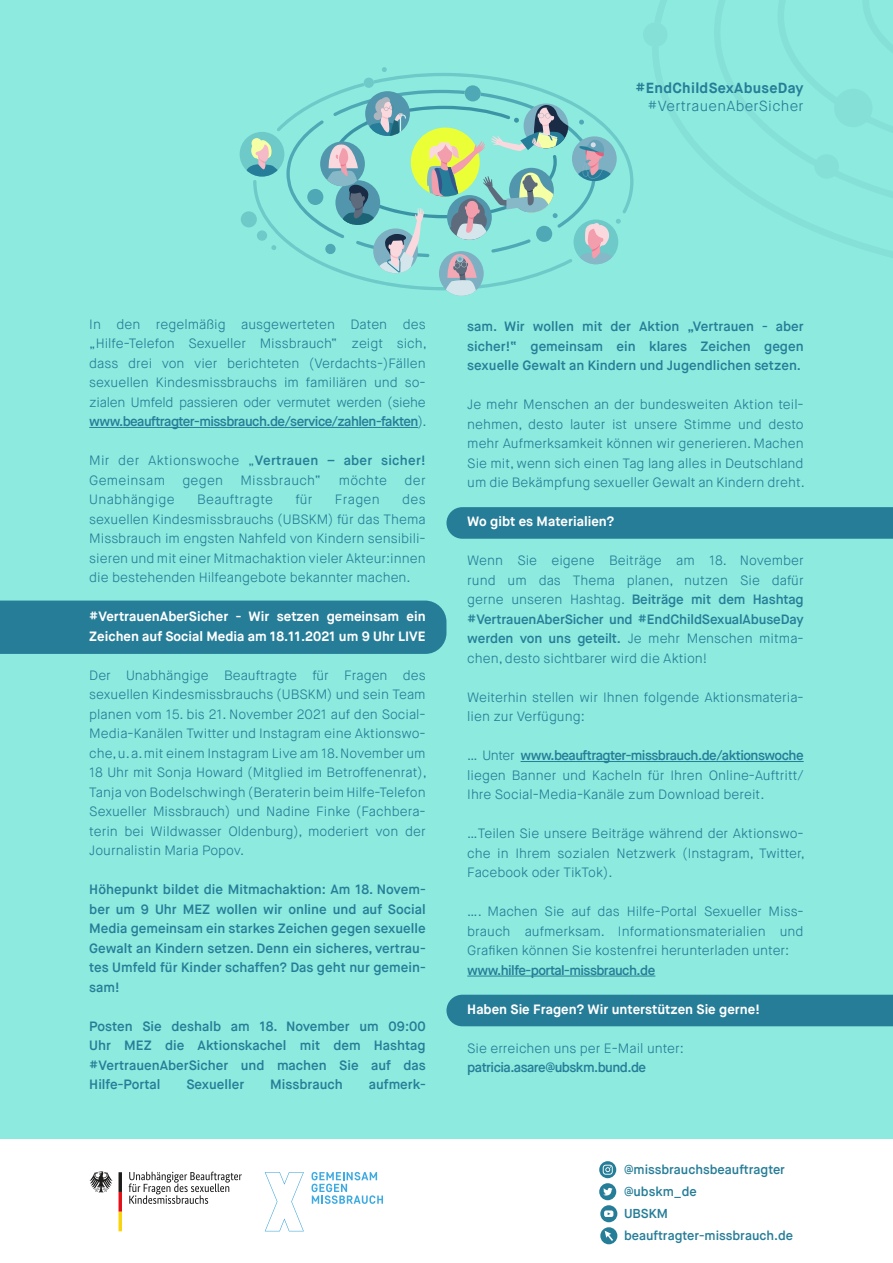
<style>
.page{position:relative;width:893px;height:1263px;background:#fff}
.page>*{position:absolute;margin:0;border:0;box-sizing:border-box;transform-origin:0 0}
.t1{font:700 14.55px "Maison Neue";letter-spacing:.02em;color:#267d98}
.t2{font:300 14.55px "Maison Neue";letter-spacing:.02em;color:#267d98}
.t3{font:300 13.5px/19.5px "Maison Neue";color:#267d98;text-align:justify}
.t4{font:600 13.5px/19.5px "Maison Neue";color:#267d98;text-align:justify}
.t5{font:700 13.5px/19.5px "Maison Neue";color:#fff}
.t6{font:300 13.5px/19.5px "Maison Neue";letter-spacing:.02em;color:#267d98}
.t7{font:600 13.5px "Maison Neue";letter-spacing:-.04em;color:#267d98}
.t8{font:600 12.9px/22px "Maison Neue";color:#267d98}
.s1{font-weight:600}
</style>
<div class="page">
<div style="left:0;top:0;width:893px;height:1140px;background:#8ceade"></div>
<svg style="left:129px;top:1171px;width:113px;height:33px"></svg>
<svg style="left:90px;top:1171px;width:23px;height:22px"></svg>
<svg style="left:119px;top:1172px;width:3px;height:59px"></svg>
<svg style="left:312px;top:1172px;width:71px;height:32px"></svg>
<svg style="left:265px;top:1172px;width:39px;height:59px"></svg>
<svg style="left:599px;top:1161px;width:17px;height:17px"></svg>
<svg style="left:603px;top:1165px;width:10px;height:10px"></svg>
<div style="left:599px;top:1183px;width:17px;height:17px;background:#267d98;border-radius:50%"></div>
<svg style="left:603px;top:1188px;width:9px;height:8px"></svg>
<div style="left:600px;top:1205px;width:17px;height:17px;background:#267d98;border-radius:50%"></div>
<svg style="left:604px;top:1210px;width:9px;height:7px"></svg>
<div style="left:600px;top:1227px;width:17px;height:17px;background:#267d98;border-radius:50%"></div>
<svg style="left:605px;top:1231px;width:8px;height:10px"></svg>
<svg style="left:446px;top:507px;width:447px;height:32px"></svg>
<div style="left:446px;top:995px;width:447px;height:31px;background:#267d98"></div>
<hr style="left:521px;top:761px;width:283px;height:1px;background:#267d98">
<hr style="left:467px;top:976px;width:188px;height:1px;background:#267d98">
<div style="left:0;top:601px;width:446px;height:53px;background:#267d98"></div>
<hr style="left:89px;top:427px;width:329px;height:1px;background:#267d98">
<svg style="left:368px;top:73px;width:265px;height:140px"></svg>
<div style="left:240px;top:132px;width:44px;height:45px;background:#6ec9c9;border-radius:50%"></div>
<div style="left:241px;top:211px;width:16px;height:16px;background:#6ec9c9;border-radius:50%"></div>
<svg style="left:382px;top:67px;width:5px;height:5px"></svg>
<svg style="left:244px;top:78px;width:377px;height:218px"></svg>
<div style="left:643px;top:22px;width:25px;height:25px;background:#82ded6;border-radius:50%"></div>
<div style="left:814px;top:154px;width:25px;height:25px;background:#82ded6;border-radius:50%"></div>
<div style="left:834px;top:89px;width:38px;height:38px;background:#82ded6;border-radius:50%"></div>
<p class="t1" style="left:635px;top:79px;width:170px">#EndChildSexAbuseDay</p>
<p class="t2" style="left:647px;top:97px;width:158px">#VertrauenAberSicher</p>
<p class="t3" style="left:89px;top:315px;width:339px">In den regelmäßig ausgewerteten Daten des „Hilfe-Telefon Sexueller Missbrauch“ zeigt sich, dass drei von vier berichteten (Verdachts-)Fällen sexuellen Kindesmissbrauchs im familiären und so&shy;zialen Umfeld passieren oder vermutet werden (siehe <span class="s1">www.beauftragter-missbrauch.de/service/zahlen-fakten</span>).</p>
<p class="t6" style="left:89px;top:451px;width:338px">Mir der Aktionswoche „<span class="s1">Vertrauen – aber sicher!<br></span>Gemeinsam</p>
<p class="t3" style="left:182px;top:471px;width:42px">gegen</p>
<p class="t6" style="left:240px;top:471px;width:82px">Missbrauch“</p>
<p class="t3" style="left:339px;top:471px;width:50px">möchte</p>
<p class="t3" style="left:404px;top:471px;width:23px">der</p>
<p class="t3" style="left:89px;top:490px;width:338px;text-indent:313px">des sexuellen Kindesmissbrauchs (UBSKM) für das Thema Missbrauch im engsten Nahfeld von Kindern sensibili&shy;sieren und mit einer Mitmachaktion vieler Akteur:innen die bestehenden Hilfeangebote bekannter machen.</p>
<p class="t5" style="left:89px;top:607px;width:338px">#VertrauenAberSicher - Wir setzen gemeinsam ein<br>Zeichen auf Social Media am 18.11.2021 um 9 Uhr LIVE</p>
<p class="t3" style="left:89px;top:666px;width:339px">Der Unabhängige Beauftragte für Fragen des sexuellen Kindesmissbrauchs (UBSKM) und sein Team planen vom 15. bis 21. November 2021 auf den Social-Media-Kanälen Twitter und Instagram eine Aktionswo&shy;che, u. a. mit einem Instagram Live am 18. November um 18 Uhr mit Sonja Howard (Mitglied im Betroffenenrat), Tanja von Bodelschwingh (Beraterin beim Hilfe-Telefon Sexueller Missbrauch) und Nadine Finke (Fachbera&shy;terin bei Wildwasser Oldenburg), moderiert von der Journalistin Maria Popov.</p>
<p class="t4" style="left:89px;top:880px;width:338px">Höhepunkt bildet die Mitmachaktion: Am 18. Novem&shy;ber um 9 Uhr MEZ wollen wir online und auf Social Media gemeinsam ein starkes Zeichen gegen sexuelle Gewalt an Kindern setzen. Denn ein sicheres, vertrau&shy;tes Umfeld für Kinder schaffen? Das geht nur gemein&shy;sam!</p>
<p class="t4" style="left:89px;top:1016px;width:338px">Posten Sie deshalb am 18. November um 09:00<br>Uhr MEZ die Aktionskachel mit dem Hashtag #VertrauenAberSicher und machen Sie auf das Hilfe-Portal</p>
<p class="t6" style="left:89px;top:490px;width:87px">Unabhängige</p>
<p class="t6" style="left:197px;top:490px;width:77px">Beauftragte</p>
<p class="t3" style="left:295px;top:490px;width:19px">für</p>
<p class="t3" style="left:335px;top:490px;width:46px">Fragen</p>
<p class="t4" style="left:186px;top:1075px;width:59px">Sexueller</p>
<p class="t4" style="left:270px;top:1075px;width:74px">Missbrauch</p>
<p class="t4" style="left:369px;top:1075px;width:58px">aufmerk-</p>
<p class="t4" style="left:467px;top:317px;width:338px">sam. Wir wollen mit der Aktion „Vertrauen - aber sicher!“ gemeinsam ein klares Zeichen gegen sexuelle Gewalt an Kindern und Jugendlichen setzen.</p>
<p class="t3" style="left:467px;top:395px;width:339px">Je mehr Menschen an der bundesweiten Aktion teil&shy;nehmen, desto lauter ist unsere Stimme und desto mehr Aufmerksamkeit können wir generieren. Machen Sie mit, wenn sich einen Tag lang alles in Deutschland um die Bekämpfung sexueller Gewalt an Kindern dreht.</p>
<p class="t5" style="left:467px;top:512px;width:148px">Wo gibt es Materialien?</p>
<p class="t3" style="left:467px;top:551px;width:338px">Wenn Sie eigene Beiträge am 18. November rund um das Thema planen, nutzen Sie dafür gerne unseren Hashtag. <span class="s1">Beiträge mit dem Hashtag #VertrauenAberSicher und #EndChildSexualAbuseDay werden von uns geteilt.</span> Je mehr Menschen mitma&shy;chen, desto sichtbarer wird die Aktion!</p>
<p class="t3" style="left:467px;top:688px;width:338px">Weiterhin stellen wir Ihnen folgende Aktionsmateria&shy;lien zur Verfügung:</p>
<p class="t3" style="left:467px;top:746px;width:338px">… Unter <span class="s1">www.beauftragter-missbrauch.de/aktionswoche </span>liegen Banner und Kacheln für Ihren Online-Auftritt/ Ihre Social-Media-Kanäle zum Download bereit.</p>
<p class="t3" style="left:467px;top:824px;width:339px">…Teilen Sie unsere Beiträge während der Aktionswo&shy;che in Ihrem sozialen Netzwerk (Instagram, Twitter, Facebook oder TikTok).</p>
<p class="t3" style="left:467px;top:902px;width:338px">…. Machen Sie auf das Hilfe-Portal Sexueller Miss&shy;brauch aufmerksam. Informationsmaterialien und Grafiken können Sie kostenfrei herunterladen unter:</p>
<p class="t7" style="left:467px;top:962px;width:190px">www.hilfe-portal-missbrauch.de</p>
<p class="t5" style="left:467px;top:999px;width:294px">Haben Sie Fragen? Wir unterstützen Sie gerne!</p>
<p class="t3" style="left:467px;top:1039px;width:218px">Sie erreichen uns per E-Mail unter:</p>
<p class="t7" style="left:467px;top:1059px;width:180px">patricia.asare@ubskm.bund.de</p>
<p class="t8" style="left:624px;top:1158px;width:171px">@missbrauchsbeauftragter @ubskm_de<br>UBSKM beauftragter-missbrauch.de</p>
</div>
